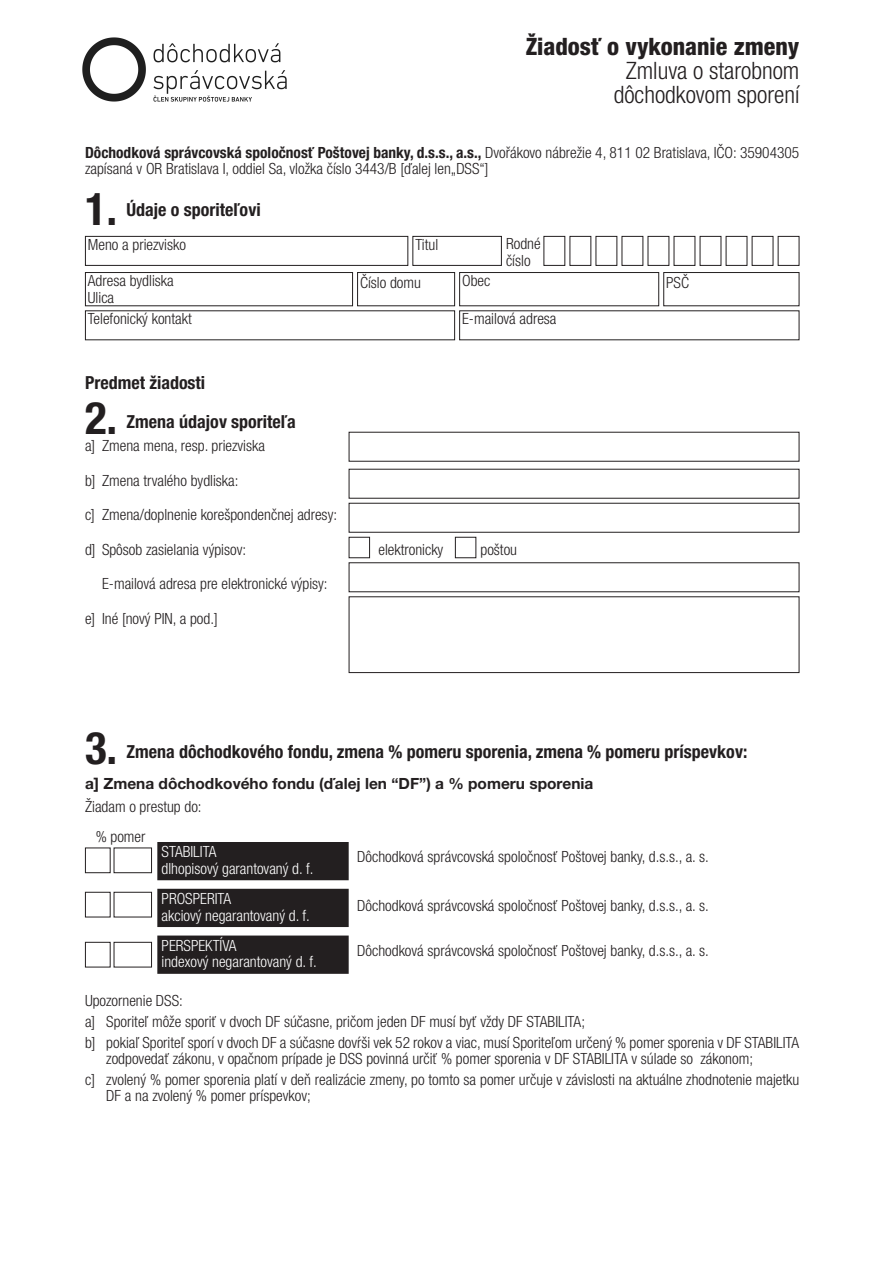
<style>
.page{position:relative;width:893px;height:1263px;background:#fff}
.page>*{position:absolute;margin:0;border:0;box-sizing:border-box;transform-origin:0 0}
.t1{font:700 condensed 45px "Helvetica Neue LT Pro";color:#231f20}
.t2{font:300 condensed 24px/24px "Helvetica Neue LT Pro";color:#231f20;text-align:center}
.t3{font:800 condensed 24px "Helvetica Neue LT Pro";color:#231f20}
.t4{font:700 condensed 18px "Helvetica Neue LT Pro";color:#231f20}
.t5{font:300 condensed 15.45px/20.7px "Helvetica Neue LT Pro";color:#231f20}
.t6{font:300 condensed 15.45px/16.5px "Helvetica Neue LT Pro";color:#fff}
.t7{font:700 15.45px "Helvetica Neue LT Pro";color:#231f20}
.s1{font-weight:700}
</style>
<div class="page">
<div style="left:85px;top:236px;width:323px;height:30px;border:1px solid #231f20"></div>
<div style="left:85px;top:272px;width:268px;height:34px;border:1px solid #231f20"></div>
<div style="left:357px;top:272px;width:98px;height:34px;border:1px solid #231f20"></div>
<div style="left:459px;top:272px;width:200px;height:34px;border:1px solid #231f20"></div>
<div style="left:663px;top:272px;width:136px;height:34px;border:1px solid #231f20"></div>
<svg style="left:157px;top:842px;width:192px;height:132px;background:#413e3f"></svg>
<div style="left:412px;top:236px;width:90px;height:30px;border:1px solid #231f20"></div>
<div style="left:543px;top:236px;width:22px;height:30px;border:1px solid #231f20"></div>
<div style="left:570px;top:236px;width:21px;height:30px;border:1px solid #231f20"></div>
<div style="left:596px;top:236px;width:21px;height:30px;border:1px solid #231f20"></div>
<div style="left:622px;top:236px;width:21px;height:30px;border:1px solid #231f20"></div>
<div style="left:648px;top:236px;width:21px;height:30px;border:1px solid #231f20"></div>
<div style="left:674px;top:236px;width:21px;height:30px;border:1px solid #231f20"></div>
<div style="left:700px;top:236px;width:21px;height:30px;border:1px solid #231f20"></div>
<div style="left:726px;top:236px;width:21px;height:30px;border:1px solid #231f20"></div>
<div style="left:752px;top:236px;width:21px;height:30px;border:1px solid #231f20"></div>
<div style="left:778px;top:236px;width:21px;height:30px;border:1px solid #231f20"></div>
<div style="left:349px;top:432px;width:450px;height:30px;border:1px solid #231f20"></div>
<div style="left:349px;top:503px;width:450px;height:30px;border:1px solid #231f20"></div>
<div style="left:349px;top:562px;width:450px;height:30px;border:1px solid #231f20"></div>
<div style="left:349px;top:596px;width:450px;height:77px;border:1px solid #231f20"></div>
<div style="left:349px;top:469px;width:450px;height:30px;border:1px solid #231f20"></div>
<div style="left:349px;top:537px;width:21px;height:21px;border:1px solid #231f20"></div>
<div style="left:455px;top:537px;width:21px;height:21px;border:1px solid #231f20"></div>
<div style="left:85px;top:847px;width:26px;height:26px;border:1px solid #231f20"></div>
<div style="left:114px;top:847px;width:38px;height:26px;border:1px solid #231f20"></div>
<div style="left:85px;top:892px;width:26px;height:25px;border:1px solid #231f20"></div>
<div style="left:114px;top:892px;width:38px;height:25px;border:1px solid #231f20"></div>
<div style="left:85px;top:942px;width:26px;height:25px;border:1px solid #231f20"></div>
<div style="left:114px;top:942px;width:38px;height:25px;border:1px solid #231f20"></div>
<img style="left:82px;top:37px;width:205px;height:65px">
<h2 class="t3" style="left:526px;top:32px;width:275px">Žiadosť o vykonanie zmeny</h2>
<h2 class="t2" style="left:614px;top:59px;width:187px">Zmluva o starobnom dôchodkovom sporení</h2>
<p class="t5" style="left:85px;top:144px;width:716px;line-height:16.5px"><span class="s1">Dôchodková správcovská spoločnosť Poštovej banky, d.s.s., a.s.,</span> Dvořákovo nábrežie 4, 811 02 Bratislava, IČO: 35904305 zapísaná v OR Bratislava I, oddiel Sa, vložka číslo 3443/B [ďalej len„DSS“]</p>
<h1 class="t1" style="left:85px;top:182px;width:34px">1.</h1>
<p class="t4" style="left:127px;top:199px;width:136px">Údaje o sporiteľovi</p>
<p class="t5" style="left:88px;top:234px;width:100px">Meno a priezvisko</p>
<p class="t5" style="left:415px;top:234px;width:24px">Titul</p>
<p class="t5" style="left:506px;top:235px;width:36px;line-height:16.5px">Rodné číslo</p>
<p class="t5" style="left:88px;top:272px;width:87px;line-height:16.5px">Adresa bydliska<br>Ulica</p>
<p class="t5" style="left:360px;top:272px;width:62px">Číslo domu</p>
<p class="t5" style="left:462px;top:270px;width:30px">Obec</p>
<p class="t5" style="left:666px;top:272px;width:24px">PSČ</p>
<p class="t5" style="left:462px;top:308px;width:96px">E-mailová adresa</p>
<p class="t5" style="left:88px;top:308px;width:105px">Telefonický kontakt</p>
<p class="t4" style="left:85px;top:372px;width:122px">Predmet žiadosti</p>
<h1 class="t1" style="left:85px;top:391px;width:34px">2.</h1>
<p class="t4" style="left:127px;top:411px;width:171px">Zmena údajov sporiteľa</p>
<p class="t5" style="left:85px;top:435px;width:181px">a] Zmena mena, resp. priezviska</p>
<p class="t5" style="left:85px;top:470px;width:155px">b] Zmena trvalého bydliska:</p>
<p class="t5" style="left:85px;top:504px;width:254px">c] Zmena/doplnenie korešpondenčnej adresy:</p>
<p class="t5" style="left:85px;top:539px;width:163px">d] Spôsob zasielania výpisov:</p>
<p class="t5" style="left:378px;top:539px;width:66px">elektronicky</p>
<p class="t5" style="left:480px;top:539px;width:38px">poštou</p>
<p class="t5" style="left:102px;top:573px;width:227px">E-mailová adresa pre elektronické výpisy:</p>
<p class="t5" style="left:85px;top:608px;width:134px">e] Iné [nový PIN, a pod.]</p>
<h1 class="t1" style="left:85px;top:720px;width:34px">3.</h1>
<p class="t4" style="left:127px;top:740px;width:622px">Zmena dôchodkového fondu, zmena % pomeru sporenia, zmena % pomeru príspevkov:</p>
<p class="t7" style="left:85px;top:774px;width:510px">a] Zmena dôchodkového fondu (ďalej len “DF”) a % pomeru sporenia</p>
<p class="t5" style="left:96px;top:791px;width:108px;line-height:30px;text-indent:-11px">Žiadam o prestup do: % pomer</p>
<p class="t6" style="left:162px;top:843px;width:153px">STABILITA<br>dlhopisový garantovaný d. f.</p>
<p class="t6" style="left:162px;top:890px;width:150px">PROSPERITA<br>akciový negarantovaný d. f.</p>
<p class="t6" style="left:162px;top:937px;width:157px">PERSPEKTÍVA<br>indexový negarantovaný d. f.</p>
<p class="t5" style="left:357px;top:845px;width:353px">Dôchodková správcovská spoločnosť Poštovej banky, d.s.s., a. s.</p>
<p class="t5" style="left:357px;top:895px;width:353px">Dôchodková správcovská spoločnosť Poštovej banky, d.s.s., a. s.</p>
<p class="t5" style="left:357px;top:940px;width:353px">Dôchodková správcovská spoločnosť Poštovej banky, d.s.s., a. s.</p>
<p class="t5" style="left:85px;top:990px;width:716px">Upozornenie DSS:<br>a] Sporiteľ môže sporiť v dvoch DF súčasne, pričom jeden DF musí byť vždy DF STABILITA;<br>b] pokiaľ Sporiteľ sporí v dvoch DF a súčasne dovŕši vek 52 rokov a viac, musí Sporiteľom určený % pomer sporenia v DF STABILITA</p>
<p class="t5" style="left:85px;top:1048px;width:716px;text-indent:21px">zodpovedať zákonu, v opačnom prípade je DSS povinná určiť % pomer sporenia v DF STABILITA v súlade so zákonom;<br>c] zvolený % pomer sporenia platí v deň realizácie zmeny, po tomto sa pomer určuje v závislosti na aktuálne zhodnotenie majetku</p>
<p class="t5" style="left:106px;top:1085px;width:206px">DF a na zvolený % pomer príspevkov;</p>
</div>
